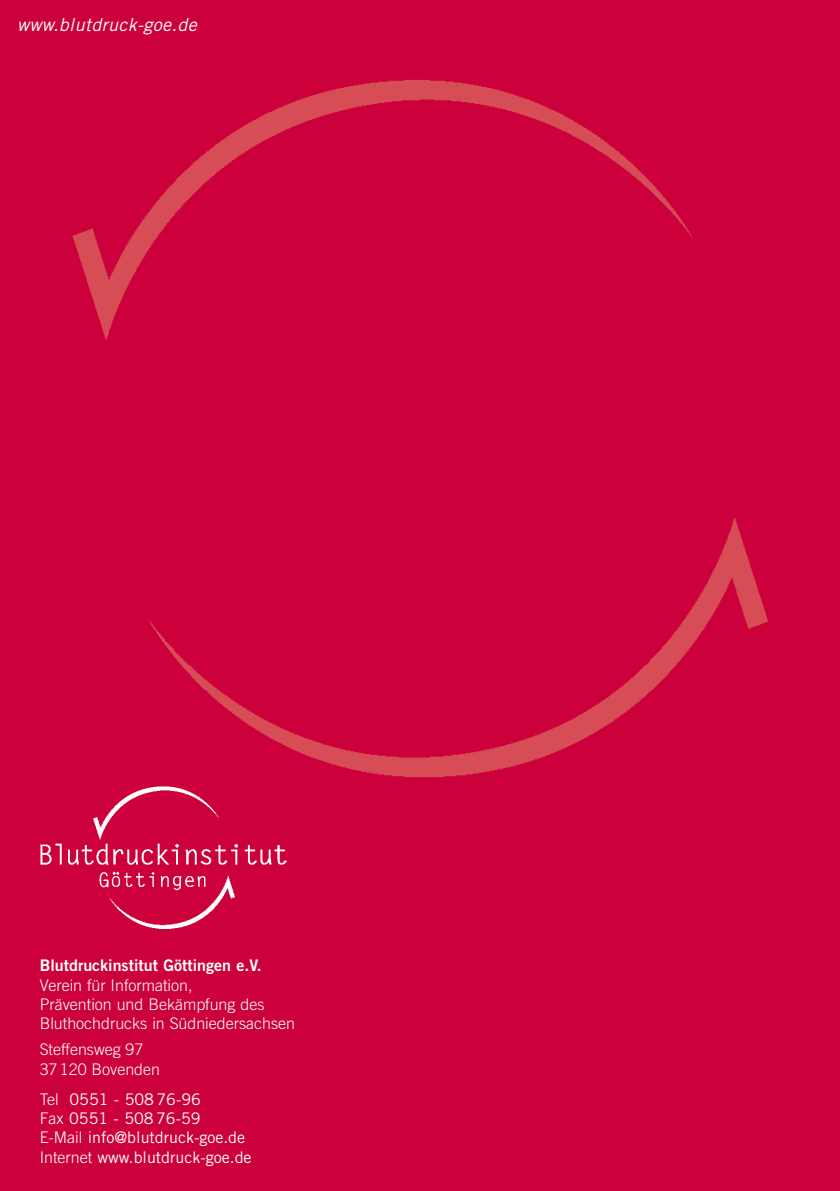
<style>
.page{position:relative;width:840px;height:1191px;background:#fff}
.page>*{position:absolute;margin:0;border:0;box-sizing:border-box;transform-origin:0 0}
.t1{font:italic 18px "Trade Gothic";letter-spacing:.02em;color:#fff}
.t2{font:300 16px/19.2px "Trade Gothic";color:#fff}
.t3{font:16px/19.2px "Trade Gothic";color:#fff}
.t4{font:16px "Trade Gothic Bold Two";color:#fff}
.s1{font-weight:300}
</style>
<div class="page">
<div style="left:0;top:0;width:839px;height:1191px;background:#cc003a"></div>
<img style="left:40px;top:786px;width:246px;height:142px">
<img style="left:72px;top:80px;width:621px;height:260px">
<img style="left:149px;top:518px;width:620px;height:259px">
<div style="left:91px;top:479px;width:565px;height:125px;background:#cc003a"></div>
<p class="t1" style="left:17px;top:14px;width:181px">www.blutdruck-goe.de</p>
<p class="t4" style="left:40px;top:955px;width:223px">Blutdruckinstitut Göttingen e.V.</p>
<p class="t2" style="left:40px;top:975px;width:257px">Verein für Information,<br>Prävention und Bekämpfung des<br>Bluthochdrucks in Südniedersachsen</p>
<p class="t2" style="left:40px;top:1039px;width:122px">Steffensweg 97<br>37 120 Bovenden</p>
<p class="t3" style="left:40px;top:1089px;width:213px"><span class="s1">Tel</span> 0551 - 508 76-96<br><span class="s1">Fax</span> 0551 - 508 76-59<br><span class="s1">E-Mail</span> info@blutdruck-goe.de<br><span class="s1">Internet</span> www.blutdruck-goe.de</p>
</div>
